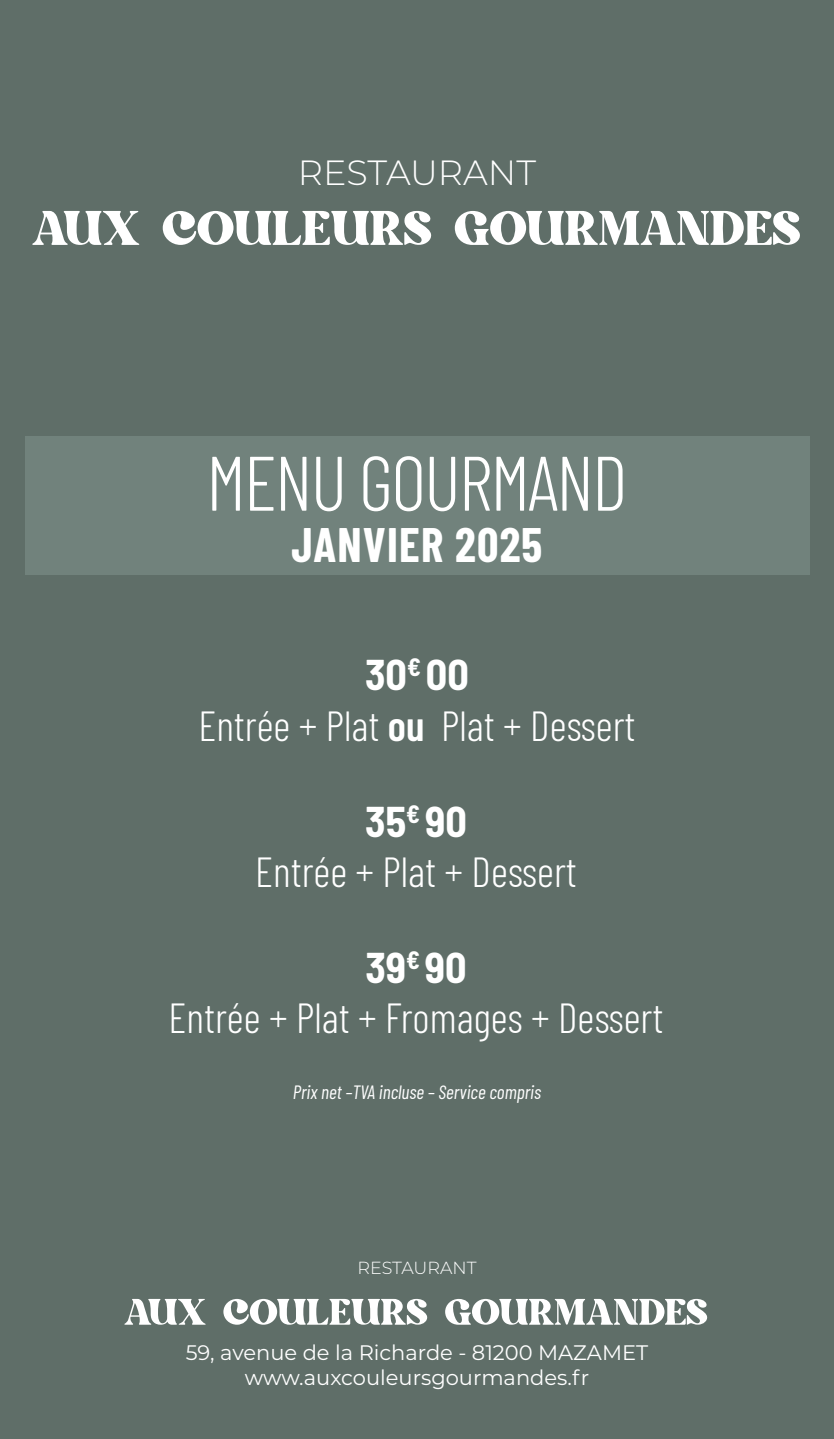
<style>
.page{position:relative;width:834px;height:1439px;background:#fff}
.page>*{position:absolute;margin:0;border:0;box-sizing:border-box;transform-origin:0 0}
.t1{font:300 77px "Barlow Condensed";letter-spacing:-.025em;color:#fff}
.t2{font:700 47.25px "Barlow Condensed";letter-spacing:.025em;color:#fff}
.t3{font:300 42px "Barlow Condensed";color:#fff}
.t4{font:700 semi-condensed 42px "Barlow";color:#fff}
.t5{font:300 35px "Montserrat";color:#fff}
.t6{font:21px/25.2px "Montserrat";color:#fff;text-align:center}
.t7{font:italic 19.25px "Barlow Condensed";color:#fff}
.t8{font:300 17.5px "Montserrat";color:#fff}
.s1{font-weight:600}
</style>
<div class="page">
<div style="left:0;top:0;width:833px;height:1439px;background:#5f6e68"></div>
<div style="left:25px;top:436px;width:784px;height:139px;background:#71827c"></div>
<svg style="left:32px;top:211px;width:108px;height:34px"></svg>
<svg style="left:163px;top:211px;width:269px;height:34px"></svg>
<svg style="left:454px;top:211px;width:346px;height:34px"></svg>
<svg style="left:124px;top:1299px;width:82px;height:25px"></svg>
<svg style="left:223px;top:1298px;width:205px;height:27px"></svg>
<svg style="left:445px;top:1298px;width:263px;height:27px"></svg>
<p class="t5" style="left:298px;top:149px;width:240px">RESTAURANT</p>
<h1 class="t1" style="left:206px;top:428px;width:423px">MENU GOURMAND</h1>
<p class="t2" style="left:291px;top:511px;width:252px">JANVIER 2025</p>
<p class="t4" style="left:365px;top:644px;width:105px">30<sup>€</sup> 00</p>
<p class="t3" style="left:198px;top:695px;width:438px">Entrée + Plat <span class="s1">ou</span> Plat + Dessert</p>
<p class="t4" style="left:365px;top:791px;width:103px">35<sup>€</sup> 90</p>
<p class="t3" style="left:255px;top:842px;width:323px">Entrée + Plat + Dessert</p>
<p class="t4" style="left:365px;top:937px;width:103px">39<sup>€</sup> 90</p>
<p class="t3" style="left:169px;top:988px;width:496px">Entrée + Plat + Fromages + Dessert</p>
<p class="t7" style="left:293px;top:1078px;width:250px">Prix net –TVA incluse – Service compris</p>
<p class="t8" style="left:357px;top:1255px;width:121px">RESTAURANT</p>
<p class="t6" style="left:186px;top:1339px;width:464px">59, avenue de la Richarde - 81200 MAZAMET www.auxcouleursgourmandes.fr</p>
</div>
